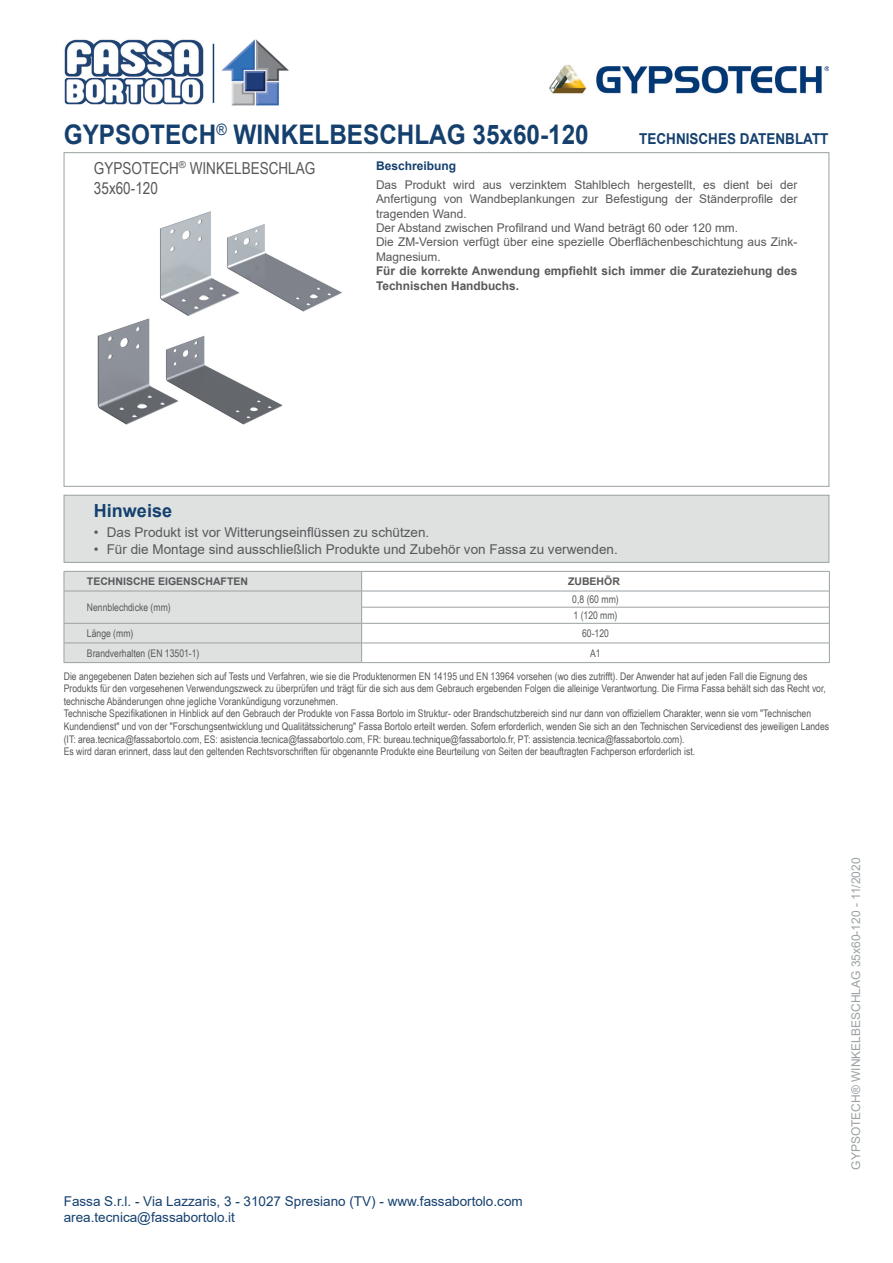
<style>
.page{position:relative;width:893px;height:1263px;background:#fff}
.page>*{position:absolute;margin:0;border:0;box-sizing:border-box;transform-origin:0 0}
.Sottotitolo{font:700 27px "Arial";color:#15406e;scale:.9 1}
.Titolo{font:700 18px "Arial";color:#15406e}
.Descrizione{font:16.5px/19.8px "Arial Narrow";color:#57585a}
.Scheda_Tecnica{font:700 15px "Arial";color:#15406e;scale:.9 1}
.t1{font:13.5px "Arial";color:#57585a}
.t2{font:13.5px/16.2px "Arial";color:#15406e}
.Descrizione_gypsotec{font:12px/14.4px "Arial";color:#57585a;text-align:justify}
.Grassetto{font:700 12px/14.4px "Arial";color:#57585a}
.t3{font:12px "Arial";color:#9ba1a4}
.Titolo-2{font:700 12px "Arial";color:#15406e}
.Disclaimer{font:10.5px/12.6px "Arial Narrow";color:#57585a}
.normale_sx{font:10.5px "Arial Narrow";color:#57585a}
.normale_centrato{font:10.5px "Arial Narrow";color:#57585a}
.grassetto_sx{font:700 10.5px "Arial";color:#57585a}
.grassetto_centrato{font:700 10.5px "Arial";color:#57585a}
</style>
<div class="page">
<img style="left:549px;top:64px;width:279px;height:30px">
<img style="left:64px;top:39px;width:140px;height:66px">
<hr style="left:213px;top:44px;width:1px;height:59px;background:#15406e">
<img style="left:221px;top:39px;width:68px;height:67px">
<img style="left:97px;top:211px;width:245px;height:214px">
<div style="left:64px;top:495px;width:765px;height:67px;background:#dfe1e1"></div>
<div style="left:64px;top:495px;width:765px;height:67px;border:1px solid #9ba1a4"></div>
<hr style="left:362px;top:571px;width:468px;height:1px;background:#9ba1a4">
<hr style="left:362px;top:591px;width:468px;height:1px;background:#9ba1a4">
<hr style="left:361px;top:607px;width:469px;height:1px;background:#9ba1a4">
<hr style="left:362px;top:623px;width:468px;height:1px;background:#9ba1a4">
<hr style="left:362px;top:643px;width:468px;height:1px;background:#9ba1a4">
<svg style="left:64px;top:571px;width:298px;height:92px;background:#dbdddd"></svg>
<svg style="left:829px;top:571px;width:1px;height:91px"></svg>
<hr style="left:362px;top:662px;width:468px;height:1px;background:#9ba1a4">
<p class="Sottotitolo" style="left:64px;top:115px;width:585px">GYPSOTECH<sup>®</sup> WINKELBESCHLAG 35x60-120</p>
<p class="Scheda_Tecnica" style="left:639px;top:128px;width:212px">TECHNISCHES DATENBLATT</p>
<p class="Descrizione" style="left:94px;top:157px;width:223px">GYPSOTECH<sup>®</sup> WINKELBESCHLAG<br>35x60-120</p>
<p class="Titolo-2" style="left:376px;top:157px;width:82px">Beschreibung</p>
<p class="Descrizione_gypsotec" style="left:376px;top:177px;width:423px">Das Produkt wird aus verzinktem Stahlblech hergestellt, es dient bei der Anfertigung von Wandbeplankungen zur Befestigung der Ständerprofile der tragenden Wand.</p>
<p class="Descrizione_gypsotec" style="left:376px;top:220px;width:364px">Der Abstand zwischen Profilrand und Wand beträgt 60 oder 120 mm.</p>
<p class="Descrizione_gypsotec" style="left:376px;top:235px;width:423px">Die ZM-Version verfügt über eine spezielle Oberflächenbeschichtung aus Zink-<br>Magnesium.</p>
<p class="Grassetto" style="left:376px;top:264px;width:423px">Für die korrekte Anwendung empfiehlt sich immer die Zurateziehung des<br>Technischen Handbuchs.</p>
<p class="Titolo" style="left:94px;top:498px;width:80px">Hinweise</p>
<p class="t1" style="left:94px;top:523px;width:337px">• Das Produkt ist vor Witterungseinflüssen zu schützen.</p>
<p class="t1" style="left:94px;top:540px;width:525px">• Für die Montage sind ausschließlich Produkte und Zubehör von Fassa zu verwenden.</p>
<p class="grassetto_sx" style="left:87px;top:574px;width:163px">TECHNISCHE EIGENSCHAFTEN</p>
<p class="grassetto_centrato" style="left:568px;top:574px;width:53px">ZUBEHÖR</p>
<p class="normale_sx" style="left:87px;top:600px;width:85px">Nennblechdicke (mm)</p>
<p class="normale_centrato" style="left:572px;top:591px;width:48px">0,8 (60 mm)</p>
<p class="normale_centrato" style="left:573px;top:608px;width:46px">1 (120 mm)</p>
<p class="normale_sx" style="left:87px;top:625px;width:48px">Länge (mm)</p>
<p class="normale_centrato" style="left:582px;top:625px;width:28px">60-120</p>
<p class="normale_sx" style="left:87px;top:645px;width:114px">Brandverhalten (EN 13501-1)</p>
<p class="normale_centrato" style="left:590px;top:645px;width:12px">A1</p>
<p class="Disclaimer" style="left:64px;top:669px;width:764px">Die angegebenen Daten beziehen sich auf Tests und Verfahren, wie sie die Produktenormen EN 14195 und EN 13964 vorsehen (wo dies zutrifft). Der Anwender hat auf jeden Fall die Eignung des<br>Produkts für den vorgesehenen Verwendungszweck zu überprüfen und trägt für die sich aus dem Gebrauch ergebenden Folgen die alleinige Verantwortung. Die Firma Fassa behält sich das Recht vor, technische Abänderungen ohne jegliche Vorankündigung vorzunehmen.</p>
<p class="Disclaimer" style="left:64px;top:707px;width:767px">Technische Spezifikationen in Hinblick auf den Gebrauch der Produkte von Fassa Bortolo im Struktur- oder Brandschutzbereich sind nur dann von offiziellem Charakter, wenn sie vom "Technischen<br>Kundendienst" und von der "Forschungsentwicklung und Qualitätssicherung" Fassa Bortolo erteilt werden. Sofern erforderlich, wenden Sie sich an den Technischen Servicedienst des jeweiligen Landes (IT: area.tecnica@fassabortolo.com, ES: asistencia.tecnica@fassabortolo.com, FR: bureau.technique@fassabortolo.fr, PT: assistencia.tecnica@fassabortolo.com).</p>
<p class="Disclaimer" style="left:64px;top:745px;width:633px">Es wird daran erinnert, dass laut den geltenden Rechtsvorschriften für obgenannte Produkte eine Beurteilung von Seiten der beauftragten Fachperson erforderlich ist.</p>
<p class="t2" style="left:64px;top:1193px;width:460px">Fassa S.r.l. - Via Lazzaris, 3 - 31027 Spresiano (TV) - www.fassabortolo.com area.tecnica@fassabortolo.it</p>
<p class="t3" style="left:848px;top:1170px;width:314px;rotate:-90deg">GYPSOTECH® WINKELBESCHLAG 35x60-120 - 11/2020</p>
</div>
